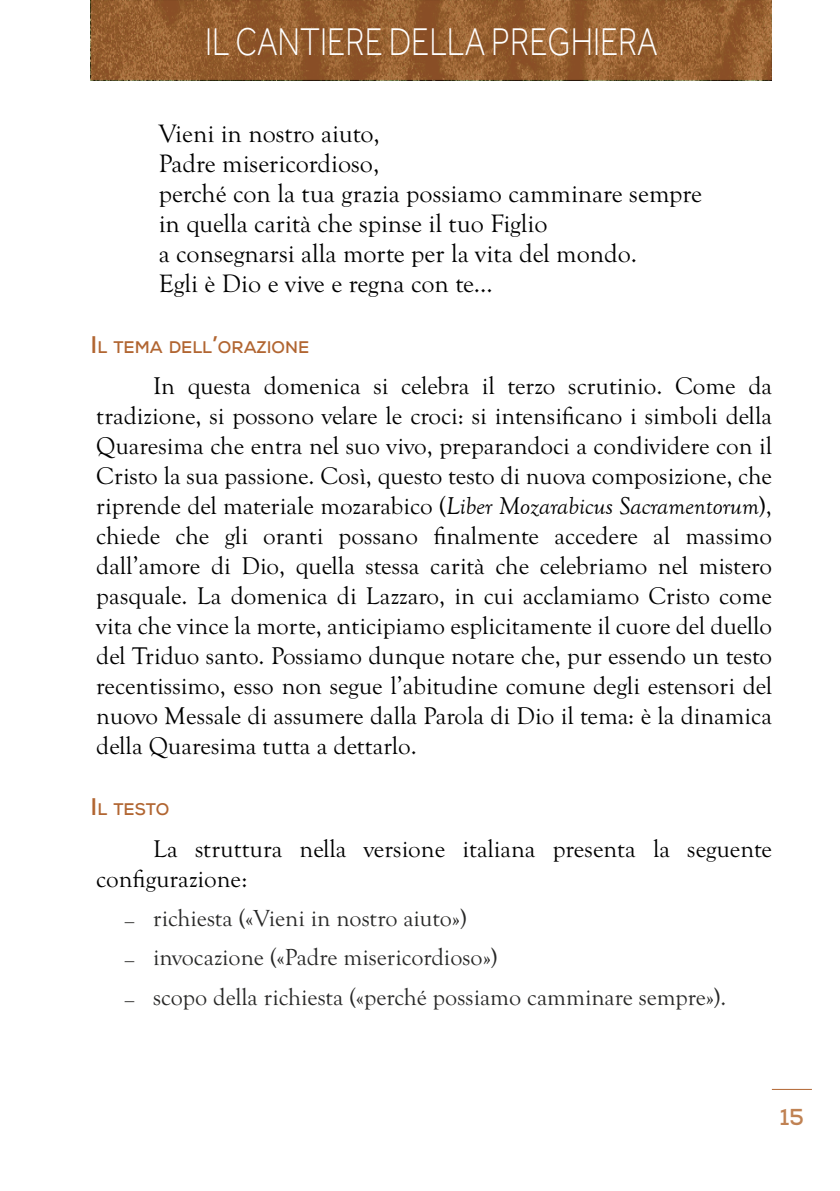
<style>
.page{position:relative;width:840px;height:1191px;background:#fff}
.page>*{position:absolute;margin:0;border:0;box-sizing:border-box;transform-origin:0 0}
.t1{font:300 40px "Effra";color:#fff;scale:.81 1}
.t2{font:26px/30px "Goudy Old Sty";color:#000}
.t3{font:25px/30px "Goudy Old Sty";color:#000;text-align:justify}
.t4{font:24px/39.4px "Goudy Old Sty";color:#282827}
.t5{font:700 23px "Nexa";color:#c08253;scale:.95 1}
.t6{font:700 16.8px "Nexa";color:#b16531}
.s1{font-size:24px}
.s2{font-family:"Goudy Old Style T";font-style:italic}
.s3{font-size:16px}
</style>
<div class="page">
<hr style="left:771px;top:1089px;width:40px;height:1px;background:#b16531">
<svg style="left:91px;top:0;width:680px;height:80px;background:#955e2f"></svg>
<h1 class="t1" style="left:205px;top:19px;width:560px">IL CANTIERE DELLA PREGHIERA</h1>
<p class="t2" style="left:159px;top:119px;width:544px">Vieni in nostro aiuto,<br>Padre misericordioso,<br>perché con la tua grazia possiamo camminare sempre in quella carità che spinse il tuo Figlio<br>a consegnarsi alla morte per la vita del mondo.<br>Egli è Dio e vive e regna con te...</p>
<p class="t6" style="left:91px;top:336px;width:220px"><span class="s1">I</span> L TEMA DELL<span class="s1">’</span>ORAZIONE</p>
<p class="t3" style="left:96px;top:371px;width:677px;text-indent:57px">In questa domenica si celebra il terzo scrutinio. Come da tradizione, si possono velare le croci: si intensificano i simboli della Quaresima che entra nel suo vivo, preparandoci a condividere con il Cristo la sua passione. Così, questo testo di nuova composizione, che riprende del materiale mozarabico (<span class="s2">Liber Mozarabicus Sacramentorum</span>), chiede che gli oranti possano finalmente accedere al massimo dall’amore di Dio, quella stessa carità che celebriamo nel mistero pasquale. La domenica di Lazzaro, in cui acclamiamo Cristo come vita che vince la morte, anticipiamo esplicitamente il cuore del duello del Triduo santo. Possiamo dunque notare che, pur essendo un testo recentissimo, esso non segue l’abitudine comune degli estensori del nuovo Messale di assumere dalla Parola di Dio il tema: è la dinamica della Quaresima tutta a dettarlo.</p>
<p class="t6" style="left:91px;top:798px;width:80px"><span class="s1">I</span> L TESTO</p>
<p class="t3" style="left:96px;top:834px;width:676px;text-indent:57px">La struttura nella versione italiana presenta la seguente configurazione:</p>
<p class="t4" style="left:125px;top:899px;width:603px"><span class="s3">―</span> richiesta («Vieni in nostro aiuto»)<br><span class="s3">―</span> invocazione («Padre misericordioso»)<br><span class="s3">―</span> scopo della richiesta («perché possiamo camminare sempre»).</p>
<p class="t5" style="left:779px;top:1102px;width:27px">15</p>
</div>
